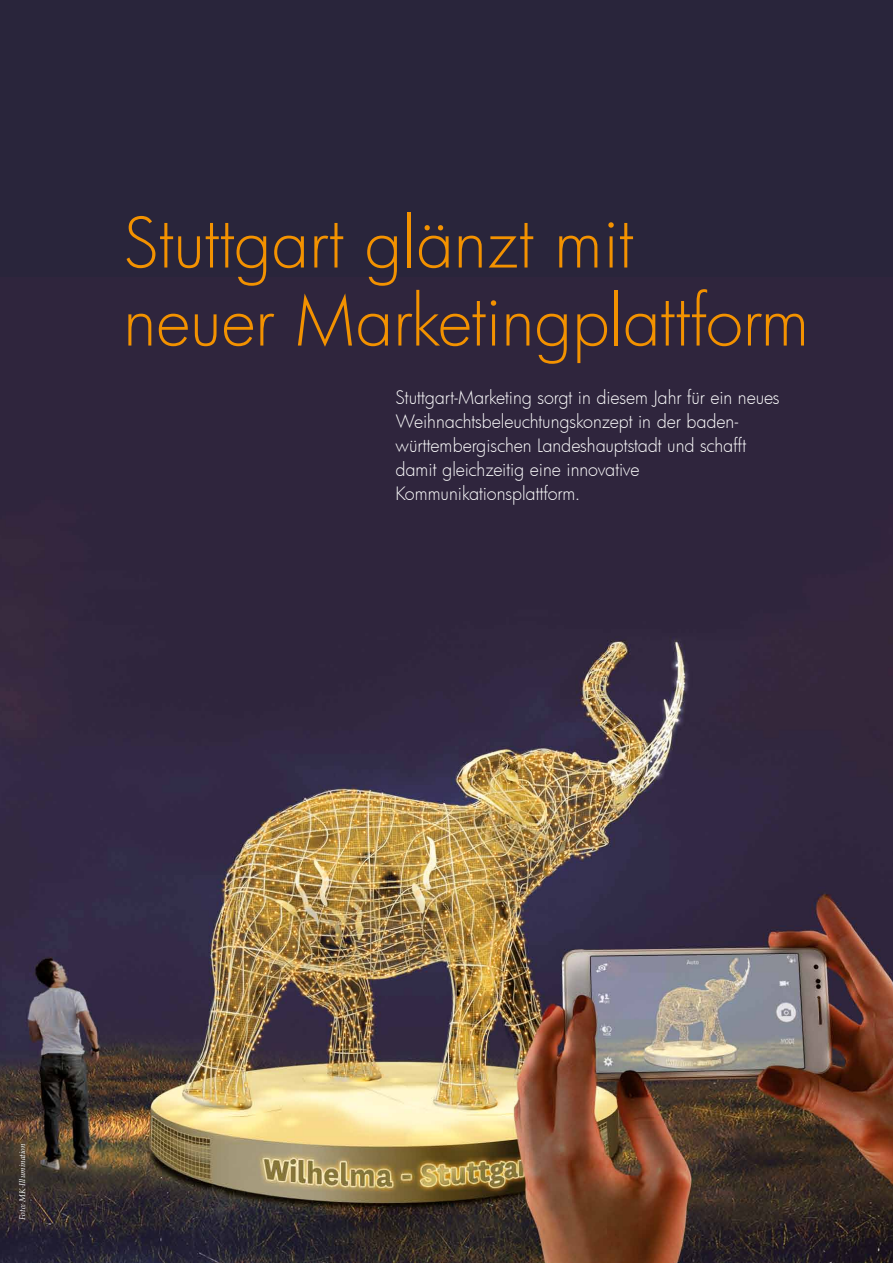
<style>
.page{position:relative;width:893px;height:1263px;background:#29253b}
.page>*{position:absolute;margin:0;border:0;box-sizing:border-box;transform-origin:0 0}
.t1{font:300 67.5px/78px "Futura";color:#f39200}
.t2{font:300 18px/24px "Futura";letter-spacing:-.005em;color:#fff}
.t3{font:italic 8.25px "Palatino Linotype";color:#fff}
</style>
<div class="page">
<img style="left:0;top:500px;width:893px;height:763px">
<h1 class="t1" style="left:123px;top:203px;width:688px">Stuttgart glänzt mit<br>neuer Marketingplattform</h1>
<p class="t2" style="left:395px;top:385px;width:386px">Stuttgart-Marketing sorgt in diesem Jahr für ein neues Weihnachtsbeleuchtungskonzept in der baden&shy;württembergischen Landeshauptstadt und schafft damit gleichzeitig eine innovative Kommunikationsplattform.</p>
<p class="t3" style="left:16px;top:1220px;width:78px;rotate:-90deg">Foto: MK-Illumination</p>
</div>
